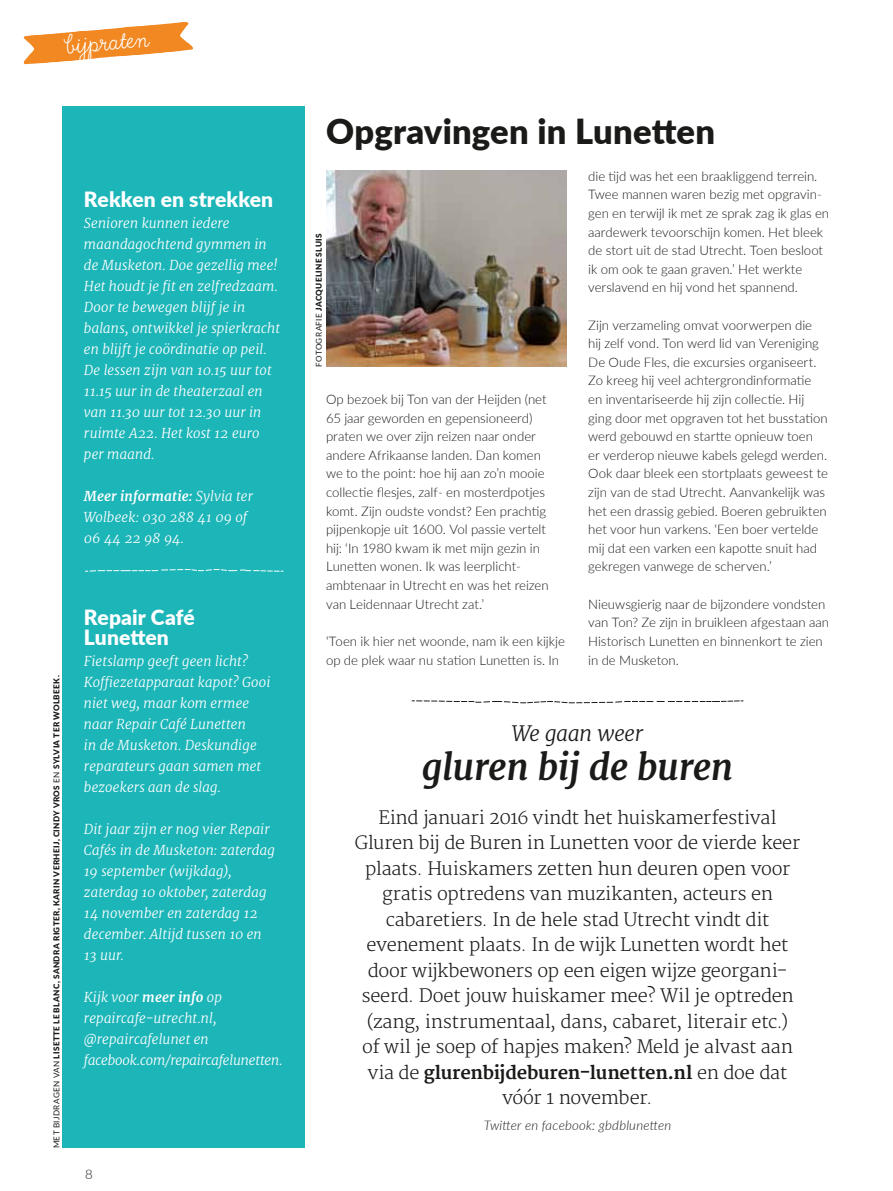
<style>
.page{position:relative;width:893px;height:1191px;background:#fff}
.page>*{position:absolute;margin:0;border:0;box-sizing:border-box;transform-origin:0 0}
.t1{font:italic 700 36px "Merriweather";letter-spacing:-.01em;color:#1a1a18}
.t2{font:900 34.5px "Lato";color:#1a1a18}
.t3{font:33px "True North Script";color:#fff}
.t4{font:900 21px/19.5px "Lato";letter-spacing:.005em;color:#fff}
.t5{font:italic 300 21px "Merriweather";letter-spacing:-.01em;color:#1a1a18}
.t6{font:300 18px/25.5px "Merriweather";letter-spacing:-.02em;color:#1a1a18;text-align:center}
.t7{font:italic 300 13.5px/21px "Merriweather";letter-spacing:.005em;color:#fff}
.t8{font:italic 300 13.5px/21px "Merriweather";letter-spacing:-.015em;color:#fff}
.t9{font:300 13.2px/18.6px "Lato";color:#1a1a18}
.t10{font:italic 300 13.2px "Lato";letter-spacing:.015em;color:#1a1a18}
.t11{font:900 8.1px "Lato";letter-spacing:.045em;color:#1a1a18}
.s1{font-weight:700}
.s2{font-weight:400}
</style>
<div class="page">
<svg style="left:23px;top:22px;width:170px;height:42px"></svg>
<div style="left:63px;top:106px;width:242px;height:1042px;background:#1cb5b8"></div>
<svg style="left:85px;top:569px;width:199px;height:3px"></svg>
<img style="left:326px;top:170px;width:241px;height:197px">
<svg style="left:411px;top:700px;width:333px;height:3px"></svg>
<h3 class="t3" style="left:64px;top:27px;width:85px;rotate:-5deg">bijpraten</h3>
<h3 class="t4" style="left:84px;top:188px;width:191px">Rekken en strekken</h3>
<p class="t7" style="left:84px;top:212px;width:198px">Senioren kunnen iedere maandagochtend gymmen in de Musketon. Doe gezellig mee!<br>Het houdt je fit en zelfredzaam.<br>Door te bewegen blijf je in balans, ontwikkel je spierkracht en blijft je coördinatie op peil.<br>De lessen zijn van 10.15 uur tot<br>11.15 uur in de theaterzaal en van 11.30 uur tot 12.30 uur in ruimte A22. Het kost 12 euro per maand.</p>
<p class="t8" style="left:84px;top:485px;width:171px"><span class="s1">Meer informatie:</span> Sylvia ter<br>Wolbeek: 030 288 41 09 of<br>06 44 22 98 94.</p>
<p class="t11" style="left:50px;top:1148px;width:474px;rotate:-90deg"><span class="s2">Met bijd ragen van</span> Lisette le Blanc, Sandra Rigter, Karin Verheij, Cindy Vros <span class="s2">en</span> Sylvia ter Wolbeek.</p>
<h3 class="t4" style="left:84px;top:607px;width:112px">Repair Café<br>Lunetten</h3>
<p class="t7" style="left:84px;top:650px;width:188px">Fietslamp geeft geen licht?<br>Koffiezetapparaat kapot? Gooi niet weg, maar kom ermee naar Repair Café Lunetten<br>in de Musketon. Deskundige reparateurs gaan samen met bezoekers aan de slag.</p>
<p class="t7" style="left:84px;top:818px;width:192px">Dit jaar zijn er nog vier Repair<br>Cafés in de Musketon: zaterdag<br>19 september (wijkdag), zaterdag 10 oktober, zaterdag<br>14 november en zaterdag 12 december. Altijd tussen 10 en<br>13 uur.</p>
<p class="t7" style="left:84px;top:986px;width:200px">Kijk voor <span class="s1">meer info</span> op repaircafe-utrecht.nl, @repaircafelunet en facebook.com/repaircafelunetten.</p>
<p class="t9" style="left:85px;top:1164px;width:9px">8</p>
<h2 class="t2" style="left:326px;top:105px;width:391px">Opgravingen in Lunetten</h2>
<p class="t11" style="left:313px;top:367px;width:135px;rotate:-90deg"><span class="s2">fotografie</span> Jacqueline Sluis</p>
<p class="t9" style="left:326px;top:389px;width:224px">Op bezoek bij Ton van der Heijden (net 65 jaar geworden en gepensioneerd) praten we over zijn reizen naar onder andere Afrikaanse landen. Dan komen we to the point: hoe hij aan zo’n mooie collectie flesjes, zalf- en mosterdpotjes komt. Zijn oudste vondst? Een prachtig pijpenkopje uit 1600. Vol passie vertelt hij: ‘In 1980 kwam ik met mijn gezin in Lunetten wonen. Ik was leerplicht&shy;ambtenaar in Utrecht en was het reizen van Leidennaar Utrecht zat.’</p>
<p class="t9" style="left:326px;top:631px;width:240px">‘Toen ik hier net woonde, nam ik een kijkje op de plek waar nu station Lunetten is. In</p>
<p class="t9" style="left:588px;top:166px;width:242px">die tijd was het een braakliggend terrein.<br>Twee mannen waren bezig met opgravin&shy;gen en terwijl ik met ze sprak zag ik glas en aardewerk tevoorschijn komen. Het bleek de stort uit de stad Utrecht. Toen besloot ik om ook te gaan graven.’ Het werkte verslavend en hij vond het spannend.</p>
<p class="t9" style="left:588px;top:315px;width:241px">Zijn verzameling omvat voorwerpen die hij zelf vond. Ton werd lid van Vereniging De Oude Fles, die excursies organiseert.<br>Zo kreeg hij veel achtergrondinformatie en inventariseerde hij zijn collectie. Hij ging door met opgraven tot het busstation werd gebouwd en startte opnieuw toen<br>er verderop nieuwe kabels gelegd werden.<br>Ook daar bleek een stortplaats geweest te zijn van de stad Utrecht. Aanvankelijk was het een drassig gebied. Boeren gebruikten het voor hun varkens. ‘Een boer vertelde mij dat een varken een kapotte snuit had gekregen vanwege de scherven.’</p>
<p class="t9" style="left:588px;top:594px;width:242px">Nieuwsgierig naar de bijzondere vondsten van Ton? Ze zijn in bruikleen afgestaan aan Historisch Lunetten en binnenkort te zien in de Musketon.</p>
<h3 class="t5" style="left:512px;top:720px;width:133px">We gaan weer</h3>
<h1 class="t1" style="left:422px;top:744px;width:313px">gluren bij de buren</h1>
<p class="t6" style="left:355px;top:805px;width:447px">Eind januari 2016 vindt het huiskamerfestival Gluren bij de Buren in Lunetten voor de vierde keer plaats. Huiskamers zetten hun deuren open voor gratis optredens van muzikanten, acteurs en cabaretiers. In de hele stad Utrecht vindt dit evenement plaats. In de wijk Lunetten wordt het door wijkbewoners op een eigen wijze georgani&shy;seerd. Doet jouw huiskamer mee? Wil je optreden (zang, instrumentaal, dans, cabaret, literair etc.)<br>of wil je soep of hapjes maken? Meld je alvast aan via de <span class="s1">glurenbijdeburen-lunetten.nl</span> en doe dat vóór 1 november.</p>
<p class="t10" style="left:484px;top:1115px;width:189px">Twitter en facebook: gbdblunetten</p>
</div>
